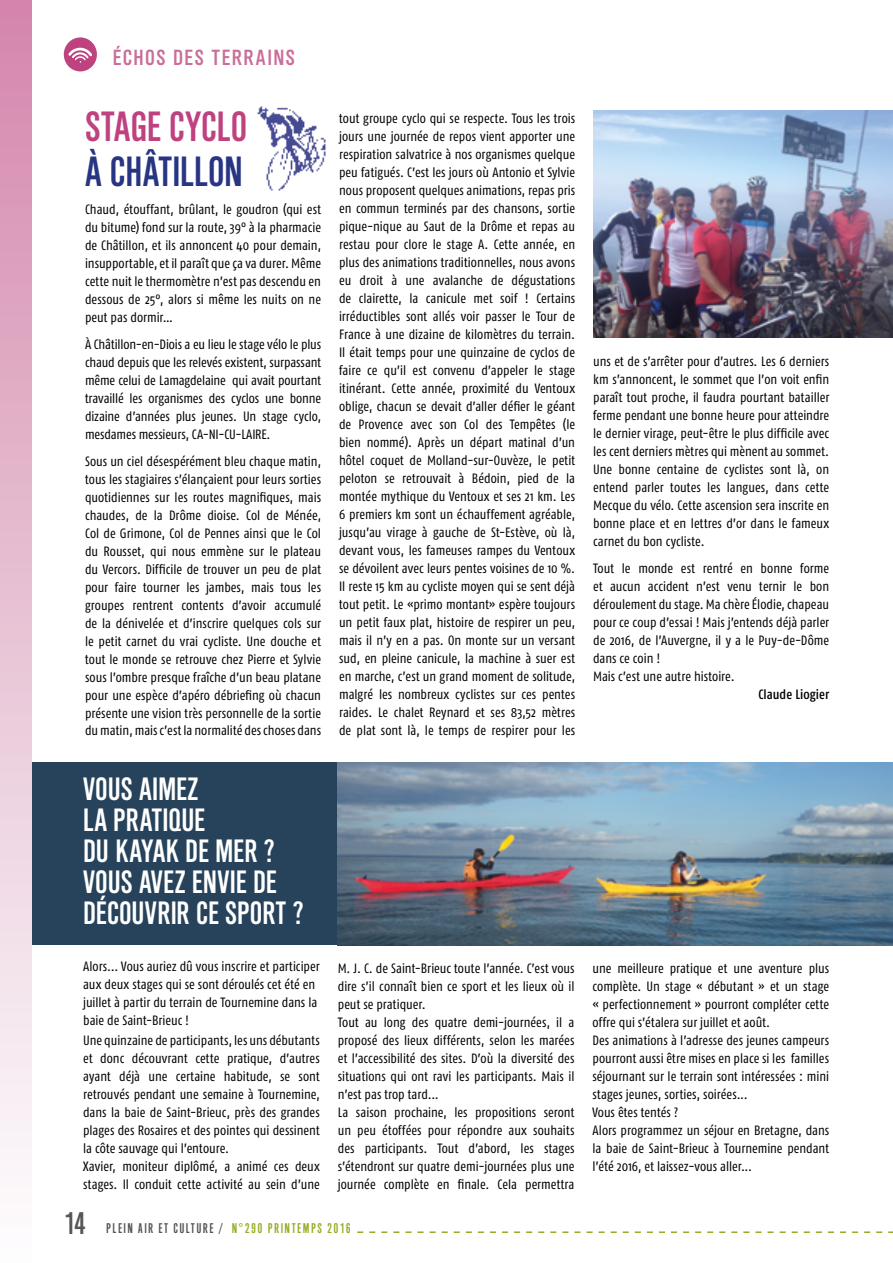
<style>
.page{position:relative;width:893px;height:1263px;background:#fff}
.page>*{position:absolute;margin:0;border:0;box-sizing:border-box;transform-origin:0 0}
.t1{font:40.5px "Cg Alpin Gth No 2";color:#bf4280}
.t2{font:40.5px "Cg Alpin Gth No 2";color:#283583}
.t3{font:30.9px/30.9px "Cg Alpin Gth No 2";color:#fff}
.t4{font:30px "Cg Alpin Gth No 1";color:#575756}
.t5{font:21px "Cg Alpin Gth No 3";letter-spacing:.075em;color:#ca6d99}
.t6{font:13.5px/18px "Fago Co";color:#000}
.t7{font:13.5px "Cg Alpin Gth No 1";letter-spacing:.115em;color:#555454}
.t8{font:13.5px "Fago Co Med";color:#000}
.s1{color:#96ac24}
</style>
<div class="page">
<img style="left:257px;top:106px;width:69px;height:85px">
<div style="left:32px;top:763px;width:306px;height:182px;background:#27435b"></div>
<div style="left:0;top:0;width:32px;height:1263px;background:linear-gradient(to bottom,#d387ac,#fdffff)"></div>
<div style="left:64px;top:37px;width:33px;height:34px;background:#bf4280;border-radius:50%"></div>
<svg style="left:68px;top:48px;width:24px;height:15px"></svg>
<img style="left:593px;top:111px;width:299px;height:227px">
<svg style="left:357px;top:1231px;width:536px;height:2px"></svg>
<img style="left:338px;top:763px;width:555px;height:182px">
<h3 class="t5" style="left:113px;top:45px;width:184px">ÉCHOS DES TERRAINS</h3>
<h1 class="t1" style="left:85px;top:103px;width:164px">STAGE CYCLO</h1>
<h1 class="t2" style="left:85px;top:148px;width:159px">À CHÂTILLON</h1>
<p class="t6" style="left:85px;top:200px;width:238px;text-align:justify">Chaud, étouffant, brûlant, le goudron (qui est du bitume) fond sur la route, 39° à la pharmacie de Châtillon, et ils annoncent 40 pour demain, insupportable, et il paraît que ça va durer. Même cette nuit le thermomètre n’est pas descendu en dessous de 25°, alors si même les nuits on ne peut pas dormir…</p>
<p class="t6" style="left:85px;top:335px;width:238px;text-align:justify">À Châtillon-en-Diois a eu lieu le stage vélo le plus chaud depuis que les relevés existent, surpassant même celui de Lamagdelaine qui avait pourtant travaillé les organismes des cyclos une bonne dizaine d’années plus jeunes. Un stage cyclo, mesdames messieurs, CA-NI-CU-LAIRE.</p>
<p class="t6" style="left:85px;top:452px;width:238px;text-align:justify">Sous un ciel désespérément bleu chaque matin, tous les stagiaires s’élançaient pour leurs sorties quotidiennes sur les routes magnifiques, mais chaudes, de la Drôme dioise. Col de Ménée, Col de Grimone, Col de Pennes ainsi que le Col du Rousset, qui nous emmène sur le plateau du Vercors. Difficile de trouver un peu de plat pour faire tourner les jambes, mais tous les groupes rentrent contents d’avoir accumulé de la dénivelée et d’inscrire quelques cols sur le petit carnet du vrai cycliste. Une douche et tout le monde se retrouve chez Pierre et Sylvie sous l’ombre presque fraîche d’un beau platane pour une espèce d’apéro débriefing où chacun présente une vision très personnelle de la sortie du matin, mais c’est la normalité des choses dans</p>
<h2 class="t3" style="left:83px;top:774px;width:222px">VOUS AIMEZ<br>LA PRATIQUE<br>DU KAYAK DE MER ?<br>VOUS AVEZ ENVIE DE<br>DÉCOUVRIR CE SPORT ?</h2>
<p class="t6" style="left:83px;top:957px;width:238px">Alors... Vous auriez dû vous inscrire et participer aux deux stages qui se sont déroulés cet été en juillet à partir du terrain de Tournemine dans la baie de Saint-Brieuc !</p>
<p class="t6" style="left:83px;top:1031px;width:238px">Une quinzaine de participants, les uns débutants et donc découvrant cette pratique, d’autres ayant déjà une certaine habitude, se sont retrouvés pendant une semaine à Tournemine, dans la baie de Saint-Brieuc, près des grandes plages des Rosaires et des pointes qui dessinent la côte sauvage qui l’entoure.<br>Xavier, moniteur diplômé, a animé ces deux stages. Il conduit cette activité au sein d’une</p>
<p class="t6" style="left:339px;top:110px;width:238px;text-align:justify">tout groupe cyclo qui se respecte. Tous les trois jours une journée de repos vient apporter une respiration salvatrice à nos organismes quelque peu fatigués. C’est les jours où Antonio et Sylvie nous proposent quelques animations, repas pris en commun terminés par des chansons, sortie pique-nique au Saut de la Drôme et repas au restau pour clore le stage A. Cette année, en plus des animations traditionnelles, nous avons eu droit à une avalanche de dégustations de clairette, la canicule met soif ! Certains irréductibles sont allés voir passer le Tour de France à une dizaine de kilomètres du terrain.<br>Il était temps pour une quinzaine de cyclos de faire ce qu’il est convenu d’appeler le stage itinérant. Cette année, proximité du Ventoux oblige, chacun se devait d’aller défier le géant de Provence avec son Col des Tempêtes (le bien nommé). Après un départ matinal d’un hôtel coquet de Molland-sur-Ouvèze, le petit peloton se retrouvait à Bédoin, pied de la montée mythique du Ventoux et ses 21 km. Les 6 premiers km sont un échauffement agréable, jusqu’au virage à gauche de St-Estève, où là, devant vous, les fameuses rampes du Ventoux se dévoilent avec leurs pentes voisines de 10 %.<br>Il reste 15 km au cycliste moyen qui se sent déjà tout petit. Le «primo montant» espère toujours un petit faux plat, histoire de respirer un peu, mais il n’y en a pas. On monte sur un versant sud, en pleine canicule, la machine à suer est en marche, c’est un grand moment de solitude, malgré les nombreux cyclistes sur ces pentes raides. Le chalet Reynard et ses 83,52 mètres de plat sont là, le temps de respirer pour les</p>
<p class="t6" style="left:593px;top:352px;width:238px;text-align:justify">uns et de s’arrêter pour d’autres. Les 6 derniers km s’annoncent, le sommet que l’on voit enfin paraît tout proche, il faudra pourtant batailler ferme pendant une bonne heure pour atteindre le dernier virage, peut-être le plus difficile avec les cent derniers mètres qui mènent au sommet.<br>Une bonne centaine de cyclistes sont là, on entend parler toutes les langues, dans cette Mecque du vélo. Cette ascension sera inscrite en bonne place et en lettres d’or dans le fameux carnet du bon cycliste.</p>
<p class="t6" style="left:593px;top:559px;width:238px">Tout le monde est rentré en bonne forme et aucun accident n’est venu ternir le bon déroulement du stage. Ma chère Élodie, chapeau pour ce coup d’essai ! Mais j’entends déjà parler de 2016, de l’Auvergne, il y a le Puy-de-Dôme dans ce coin !<br>Mais c’est une autre histoire.</p>
<p class="t8" style="left:758px;top:687px;width:72px">Claude Liogier</p>
<p class="t6" style="left:338px;top:959px;width:238px">M. J. C. de Saint-Brieuc toute l’année. C’est vous dire s’il connaît bien ce sport et les lieux où il peut se pratiquer.<br>Tout au long des quatre demi-journées, il a proposé des lieux différents, selon les marées et l’accessibilité des sites. D’où la diversité des situations qui ont ravi les participants. Mais il n’est pas trop tard...<br>La saison prochaine, les propositions seront un peu étoffées pour répondre aux souhaits des participants. Tout d’abord, les stages s’étendront sur quatre demi-journées plus une journée complète en finale. Cela permettra</p>
<p class="t6" style="left:592px;top:959px;width:238px">une meilleure pratique et une aventure plus complète. Un stage « débutant » et un stage « perfectionnement » pourront compléter cette offre qui s’étalera sur juillet et août.<br>Des animations à l’adresse des jeunes campeurs pourront aussi être mises en place si les familles séjournant sur le terrain sont intéressées : mini stages jeunes, sorties, soirées...<br>Vous êtes tentés ?<br>Alors programmez un séjour en Bretagne, dans la baie de Saint-Brieuc à Tournemine pendant l’été 2016, et laissez-vous aller...</p>
<h3 class="t4" style="left:64px;top:1205px;width:23px">14</h3>
<p class="t7" style="left:106px;top:1220px;width:246px">PLEIN AIR ET CULTURE ∕ <span class="s1">N°290 PRINTEMPS 2016</span></p>
</div>
